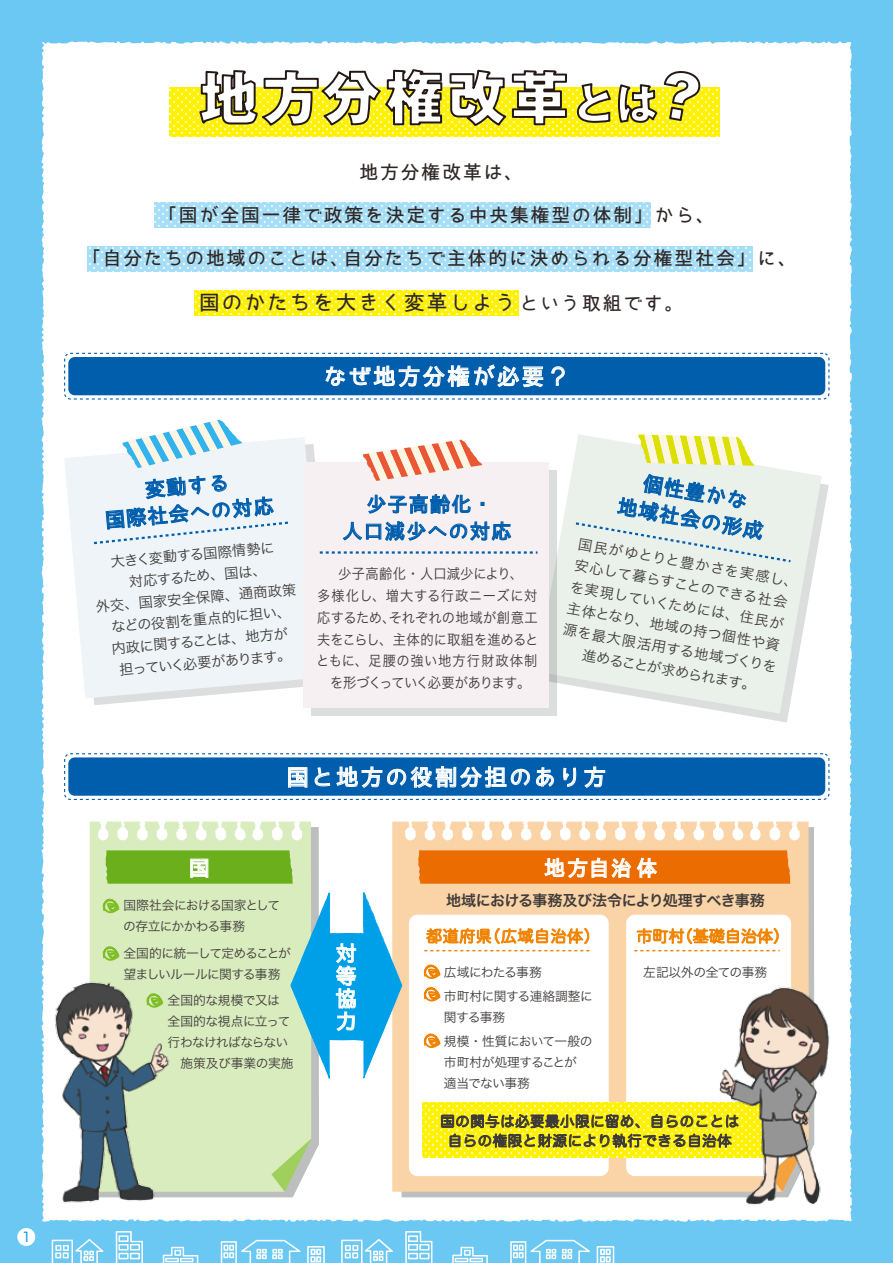
<style>
.page{position:relative;width:893px;height:1263px;background:#6bc8f2}
.page>*{position:absolute;margin:0;border:0;box-sizing:border-box;transform-origin:0 0}
.t1{font:800 57.75px "Gothic MB101 Pr 6";letter-spacing:.08em;color:#fff}
.t2{font:22.5px "Bokutachino Gothic";letter-spacing:.1em;color:#fff}
.t3{font:21px/22.6px "Bokutachino Gothic";letter-spacing:.08em;color:#fff;text-align:justify}
.t4{font:20.7px "Bokutachino Gothic";letter-spacing:.1em;color:#2f2725}
.t5{font:20.25px/27px "Bokutachino Gothic";letter-spacing:.05em;color:#005ead;text-align:center}
.t6{font:18.75px "Bokutachino Gothic";letter-spacing:.1em;color:#2f2725}
.t7{font:15.75px "Hira Maru Pro W4";letter-spacing:.05em;color:#f08300}
.t8{font:15.75px "Hira Maru Pro W4";letter-spacing:.02em;color:#f08300}
.t9{font:15px "Hira Kaku Pro W6";letter-spacing:-.035em;color:#3e3a39}
.t10{font:14.25px/21.8px "Hira Kaku Pro W3";letter-spacing:.01em;color:#3e3a39;text-align:center}
.t11{font:14.25px/21.8px "Hira Kaku Pro W3";letter-spacing:.01em;color:#3e3a39;text-align:center;scale:.93 1}
.t12{font:14.25px/19.5px "Hira Maru Pro W4";letter-spacing:.05em;color:#3e3a39;text-align:center}
.t13{font:13.5px "Hira Maru Pro W4";color:#00a0e9}
.t14{font:12.75px/21px "Hira Kaku Pro W3";letter-spacing:-.04em;color:#3e3a39}
.t15{font:12.75px/21px "Hira Kaku Pro W3";letter-spacing:-.06em;color:#3e3a39}
.s1{font-size:42px}
.s2{font-size:18.75px}
</style>
<div class="page">
<div style="left:41px;top:41px;width:811px;height:1181px;background:#fff"></div>
<div style="left:17px;top:1228px;width:18px;height:18px;background:#fff;border-radius:50%"></div>
<svg style="left:51px;top:1231px;width:564px;height:32px"></svg>
<svg style="left:169px;top:87px;width:550px;height:49px;background:#fff217"></svg>
<svg style="left:73px;top:444px;width:261px;height:261px;background:#f9f9f9"></svg>
<svg style="left:64px;top:437px;width:261px;height:261px;background:#eff4f6"></svg>
<svg style="left:543px;top:443px;width:286px;height:279px;background:#fbfbfb"></svg>
<svg style="left:536px;top:434px;width:286px;height:279px;background:#edf2ee"></svg>
<svg style="left:311px;top:470px;width:246px;height:246px;background:#d7d9d8"></svg>
<div style="left:303px;top:462px;width:246px;height:246px;background:#f7f0f3"></div>
<svg style="left:176px;top:827px;width:143px;height:370px;background:#cbcdcc"></svg>
<div style="left:90px;top:821px;width:221px;height:371px;background:#d9ecbe"></div>
<svg style="left:271px;top:1138px;width:40px;height:54px;background:#c7dcab"></svg>
<svg style="left:235px;top:821px;width:11px;height:19px"></svg>
<svg style="left:215px;top:821px;width:11px;height:19px"></svg>
<svg style="left:196px;top:821px;width:11px;height:19px"></svg>
<svg style="left:176px;top:821px;width:11px;height:19px"></svg>
<svg style="left:157px;top:821px;width:11px;height:19px"></svg>
<svg style="left:137px;top:821px;width:11px;height:19px"></svg>
<svg style="left:117px;top:821px;width:11px;height:19px"></svg>
<svg style="left:98px;top:821px;width:10px;height:19px"></svg>
<svg style="left:291px;top:821px;width:11px;height:19px"></svg>
<svg style="left:272px;top:821px;width:11px;height:19px"></svg>
<svg style="left:252px;top:821px;width:11px;height:19px"></svg>
<div style="left:392px;top:821px;width:417px;height:371px;background:#fad3a6"></div>
<svg style="left:732px;top:821px;width:11px;height:19px"></svg>
<svg style="left:713px;top:821px;width:11px;height:19px"></svg>
<svg style="left:693px;top:821px;width:11px;height:19px"></svg>
<svg style="left:673px;top:821px;width:11px;height:19px"></svg>
<svg style="left:654px;top:821px;width:11px;height:19px"></svg>
<svg style="left:634px;top:821px;width:11px;height:19px"></svg>
<svg style="left:615px;top:821px;width:11px;height:19px"></svg>
<svg style="left:579px;top:821px;width:27px;height:19px"></svg>
<svg style="left:560px;top:821px;width:11px;height:19px"></svg>
<svg style="left:540px;top:821px;width:11px;height:19px"></svg>
<svg style="left:520px;top:821px;width:11px;height:19px"></svg>
<svg style="left:501px;top:821px;width:11px;height:19px"></svg>
<svg style="left:481px;top:821px;width:11px;height:19px"></svg>
<svg style="left:462px;top:821px;width:11px;height:19px"></svg>
<svg style="left:442px;top:821px;width:11px;height:19px"></svg>
<svg style="left:789px;top:821px;width:11px;height:19px"></svg>
<svg style="left:769px;top:821px;width:11px;height:19px"></svg>
<svg style="left:424px;top:821px;width:11px;height:19px"></svg>
<svg style="left:405px;top:821px;width:11px;height:19px"></svg>
<svg style="left:750px;top:821px;width:11px;height:19px"></svg>
<svg style="left:155px;top:203px;width:496px;height:25px;background:#aee0f7"></svg>
<svg style="left:87px;top:246px;width:666px;height:26px;background:#aee1f7"></svg>
<svg style="left:194px;top:290px;width:325px;height:25px;background:#fff219"></svg>
<svg style="left:198px;top:68px;width:245px;height:59px;background:#cec653"></svg>
<svg style="left:449px;top:68px;width:119px;height:59px;background:#cbc250"></svg>
<svg style="left:64px;top:353px;width:765px;height:47px;background:#3680be"></svg>
<svg style="left:64px;top:753px;width:765px;height:47px;background:#3881bf"></svg>
<svg style="left:367px;top:494px;width:104px;height:20px"></svg>
<svg style="left:343px;top:521px;width:168px;height:20px"></svg>
<svg style="left:290px;top:891px;width:112px;height:188px;background:#79c8e2"></svg>
<div style="left:409px;top:915px;width:200px;height:261px;background:#fff;border-radius:9px"></div>
<div style="left:626px;top:915px;width:165px;height:261px;background:#fff;border-radius:9px"></div>
<svg style="left:422px;top:1102px;width:286px;height:56px;background:#fef21b"></svg>
<svg style="left:441px;top:1104px;width:267px;height:52px;background:#cec31e"></svg>
<svg style="left:424px;top:927px;width:166px;height:24px"></svg>
<svg style="left:634px;top:928px;width:146px;height:23px"></svg>
<svg style="left:638px;top:434px;width:116px;height:32px;background:#eded90"></svg>
<svg style="left:363px;top:440px;width:119px;height:41px"></svg>
<svg style="left:106px;top:850px;width:187px;height:34px;background:#74b329"></svg>
<svg style="left:418px;top:850px;width:372px;height:34px;background:#ec7714"></svg>
<svg style="left:99px;top:897px;width:21px;height:19px"></svg>
<svg style="left:99px;top:945px;width:21px;height:19px"></svg>
<svg style="left:423px;top:964px;width:18px;height:38px"></svg>
<svg style="left:423px;top:1033px;width:18px;height:15px"></svg>
<svg style="left:91px;top:420px;width:202px;height:125px;background:#d3e5f0"></svg>
<svg style="left:320px;top:551px;width:217px;height:3px"></svg>
<svg style="left:573px;top:474px;width:220px;height:90px;background:#d0e0e4"></svg>
<img style="left:41px;top:971px;width:135px;height:243px">
<img style="left:708px;top:977px;width:132px;height:238px">
<svg style="left:576px;top:69px;width:127px;height:55px;background:#d9d05c"></svg>
<p class="t13" style="left:22px;top:1226px;width:10px">1</p>
<h1 class="t1" style="left:200px;top:49px;width:459px">地方分権改革<span class="s1">とは</span></h1>
<h3 class="t6" style="left:360px;top:162px;width:165px">地方分権改革は、</h3>
<h3 class="t6" style="left:158px;top:205px;width:558px">「国が全国一律で政策を決定する中央集権型の体制」から、</h3>
<h3 class="t6" style="left:82px;top:249px;width:716px">「自分たちの地域のことは、自分たちで主体的に決められる分権型社会」に、</h3>
<h3 class="t4" style="left:199px;top:292px;width:486px">国のかたちを大きく変革しよう<span class="s2">という取組です。</span></h3>
<h2 class="t2" style="left:324px;top:365px;width:247px">なぜ地方分権が必要？</h2>
<h3 class="t5" style="left:102px;top:480px;width:171px;rotate:-5deg">変動する<br>国際社会への対応</h3>
<p class="t10" style="left:91px;top:552px;width:203px;rotate:-5deg">大きく変動する国際情勢に<br>対応するため、国は、<br>外交、国家安全保障、通商政策などの役割を重点的に担い、<br>内政に関することは、地方が<br>担っていく必要があります。</p>
<h3 class="t5" style="left:342px;top:490px;width:171px">少子高齢化・<br>人口減少への対応</h3>
<p class="t11" style="left:316px;top:563px;width:241px">少子高齢化・人口減少により、<br>多様化し、増大する行政ニーズに対応するため、それぞれの地域が創意工夫をこらし、主体的に取組を進めるとともに、足腰の強い地方行財政体制を形づくっていく必要があります。</p>
<h3 class="t5" style="left:625px;top:466px;width:149px;rotate:10deg">個性豊かな<br>地域社会の形成</h3>
<p class="t10" style="left:580px;top:532px;width:225px;rotate:10deg">国民がゆとりと豊かさを実感し、安心して暮らすことのできる社会を実現していくためには、住民が主体となり、地域の持つ個性や資源を最大限活用する地域づくりを進めることが求められます。</p>
<h2 class="t2" style="left:286px;top:765px;width:321px">国と地方の役割分担のあり方</h2>
<h3 class="t3" style="left:189px;top:856px;width:22px">国</h3>
<h3 class="t3" style="left:544px;top:856px;width:115px">地方自治体</h3>
<p class="t15" style="left:123px;top:894px;width:159px">国際社会における国家としての存立にかかわる事務</p>
<p class="t14" style="left:124px;top:942px;width:169px">全国的に統一して定めることが望ましいルールに関する事務</p>
<p class="t14" style="left:168px;top:989px;width:127px">全国的な規模で又は全国的な視点に立って行わなければならない　施策及び事業の実施</p>
<h3 class="t3" style="left:336px;top:942px;width:21px">対等協力</h3>
<p class="t9" style="left:446px;top:888px;width:320px">地域における事務及び法令により処理すべき事務</p>
<p class="t7" style="left:426px;top:923px;width:175px">都道府県（広域自治体）</p>
<p class="t14" style="left:444px;top:960px;width:151px;line-height:24px">広域にわたる事務<br>市町村に関する連絡調整に</p>
<p class="t14" style="left:444px;top:1005px;width:150px;line-height:24px">関する事務<br>規模・性質において一般の</p>
<p class="t14" style="left:444px;top:1051px;width:134px">市町村が処理することが適当でない事務</p>
<p class="t8" style="left:636px;top:923px;width:154px">市町村（基礎自治体）</p>
<p class="t14" style="left:643px;top:961px;width:125px">左記以外の全ての事務</p>
<p class="t12" style="left:440px;top:1111px;width:300px">国の関与は必要最小限に留め、自らのことは自らの権限と財源により執行できる自治体</p>
</div>
